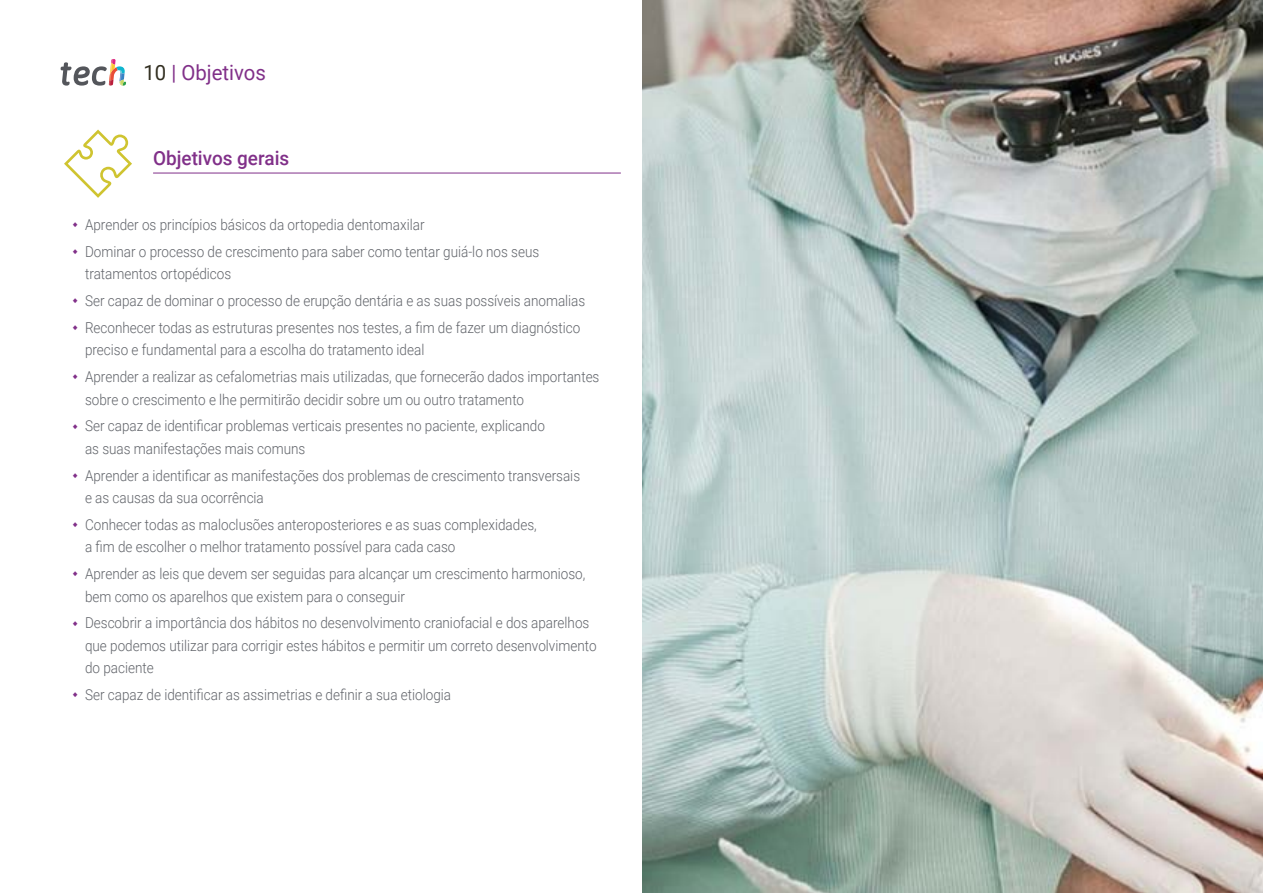
<style>
.page{position:relative;width:1263px;height:893px;background:#fff}
.page>*{position:absolute;margin:0;border:0;box-sizing:border-box;transform-origin:0 0}
.t1{font:21px "Roboto";color:#813089}
.t2{font:500 19.5px "Roboto";color:#813089}
.t3{font:300 15px/26.7px "Roboto";color:#61646a;scale:.9 1}
.s1{color:#312e20}
</style>
<div class="page">
<hr style="left:153px;top:173px;width:468px;height:1px;background:#813089">
<svg style="left:64px;top:130px;width:68px;height:68px"></svg>
<img style="left:642px;top:0;width:621px;height:893px">
<svg style="left:61px;top:59px;width:65px;height:27px"></svg>
<h1 class="t1" style="left:144px;top:57px;width:124px"><span class="s1">10</span> | Objetivos</h1>
<h2 class="t2" style="left:153px;top:144px;width:138px">Objetivos gerais</h2>
<p class="t3" style="left:85px;top:211px;width:506px">Aprender os princípios básicos da ortopedia dentomaxilar<br>Dominar o processo de crescimento para saber como tentar guiá-lo nos seus</p>
<p class="t3" style="left:85px;top:260px;width:557px">tratamentos ortopédicos<br>Ser capaz de dominar o processo de erupção dentária e as suas possíveis anomalias<br>Reconhecer todas as estruturas presentes nos testes, a fim de fazer um diagnóstico</p>
<p class="t3" style="left:85px;top:336px;width:573px">preciso e fundamental para a escolha do tratamento ideal<br>Aprender a realizar as cefalometrias mais utilizadas, que fornecerão dados importantes</p>
<p class="t3" style="left:85px;top:385px;width:512px">sobre o crescimento e lhe permitirão decidir sobre um ou outro tratamento<br>Ser capaz de identificar problemas verticais presentes no paciente, explicando</p>
<p class="t3" style="left:85px;top:435px;width:552px">as suas manifestações mais comuns<br>Aprender a identificar as manifestações dos problemas de crescimento transversais</p>
<p class="t3" style="left:85px;top:484px;width:503px">e as causas da sua ocorrência<br>Conhecer todas as maloclusões anteroposteriores e as suas complexidades,</p>
<p class="t3" style="left:85px;top:533px;width:557px">a fim de escolher o melhor tratamento possível para cada caso<br>Aprender as leis que devem ser seguidas para alcançar um crescimento harmonioso,</p>
<p class="t3" style="left:85px;top:582px;width:562px">bem como os aparelhos que existem para o conseguir<br>Descobrir a importância dos hábitos no desenvolvimento craniofacial e dos aparelhos</p>
<p class="t3" style="left:85px;top:634px;width:570px;line-height:22.5px">que podemos utilizar para corrigir estes hábitos e permitir um correto desenvolvimento do paciente</p>
<p class="t3" style="left:85px;top:681px;width:408px">Ser capaz de identificar as assimetrias e definir a sua etiologia</p>
</div>
